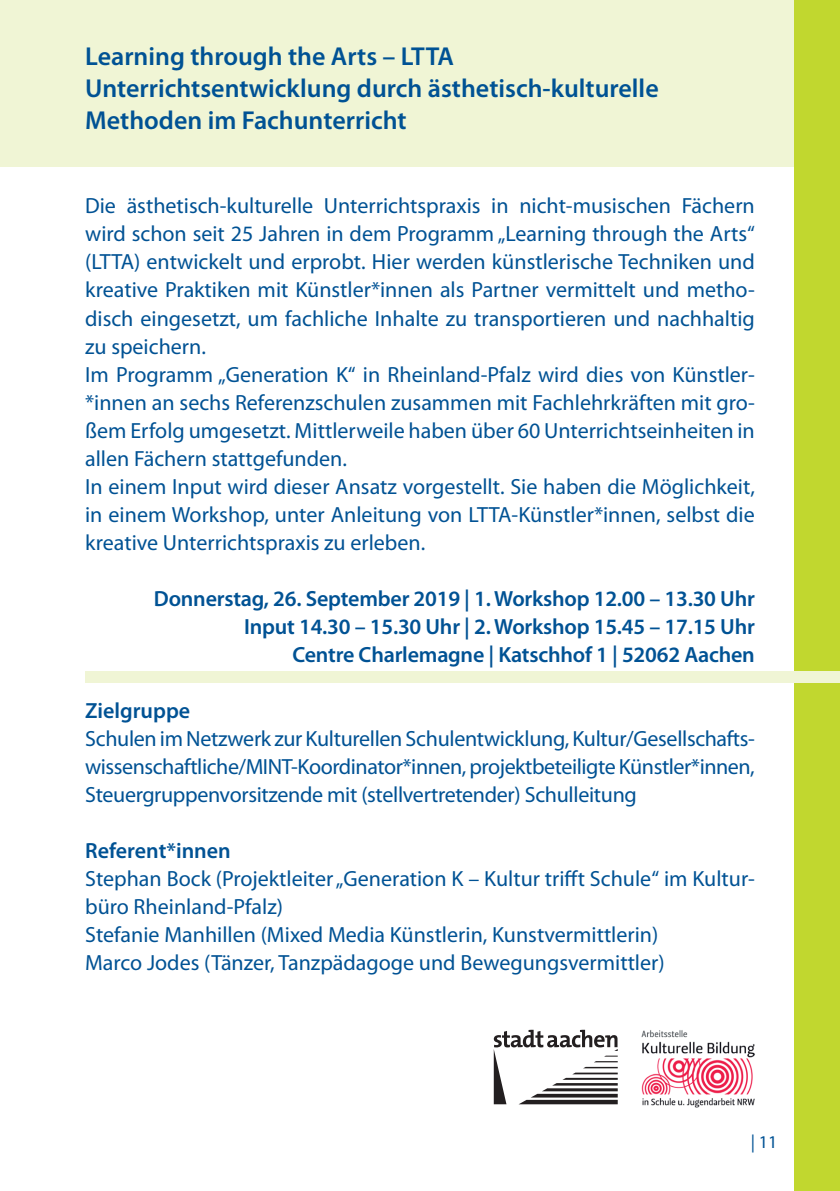
<style>
.page{position:relative;width:840px;height:1191px;background:#fff}
.page>*{position:absolute;margin:0;border:0;box-sizing:border-box;transform-origin:0 0}
.t1{font:600 26px/32px "Myriad Pro";color:#005294}
.t2{font:22px/28px "Myriad Pro";color:#005294}
.t3{font:600 22px/28px "Myriad Pro";letter-spacing:-.01em;color:#005294;text-align:right}
.t4{font:18px "Myriad Pro";color:#005294}
</style>
<div class="page">
<div style="left:0;top:0;width:839px;height:167px;background:#f0f5d5"></div>
<div style="left:794px;top:0;width:45px;height:1191px;background:#c1d72f"></div>
<div style="left:85px;top:671px;width:754px;height:12px;background:#f0f5d5"></div>
<svg style="left:493px;top:1029px;width:124px;height:75px"></svg>
<img style="left:641px;top:1030px;width:114px;height:78px">
<p class="t1" style="left:85px;top:41px;width:575px">Learning through the Arts – LTTA<br>Unterrichtsentwicklung durch ästhetisch-kulturelle<br>Methoden im Fachunterricht</p>
<p class="t2" style="left:85px;top:192px;width:671px">Die ästhetisch-kulturelle Unterrichtspraxis in nicht-musischen Fächern wird schon seit 25 Jahren in dem Programm „Learning through the Arts“ (LTTA) entwickelt und erprobt. Hier werden künstlerische Techniken und kreative Praktiken mit Künstler*innen als Partner vermittelt und metho&shy;disch eingesetzt, um fachliche Inhalte zu transportieren und nachhaltig zu speichern.<br>Im Programm „Generation K“ in Rheinland-Pfalz wird dies von Künstler-*innen an sechs Referenzschulen zusammen mit Fachlehrkräften mit gro&shy;ßem Erfolg umgesetzt. Mittlerweile haben über 60 Unterrichtseinheiten in allen Fächern stattgefunden.<br>In einem Input wird dieser Ansatz vorgestellt. Sie haben die Möglichkeit, in einem Workshop, unter Anleitung von LTTA-Künstler*innen, selbst die kreative Unterrichtspraxis zu erleben.</p>
<p class="t3" style="left:154px;top:584px;width:602px">Donnerstag, 26. September 2019 | 1. Workshop 12.00 – 13.30 Uhr<br>Input 14.30 – 15.30 Uhr | 2. Workshop 15.45 – 17.15 Uhr<br>Centre Charlemagne | Katschhof 1 | 52062 Aachen</p>
<p class="t3" style="left:85px;top:696px;width:107px">Zielgruppe</p>
<p class="t2" style="left:85px;top:724px;width:670px;text-align:justify">Schulen im Netzwerk zur Kulturellen Schulentwicklung, Kultur/Gesellschafts&shy;wissenschaftliche/MINT-Koordinator*innen, projektbeteiligte Künstler*innen, Steuergruppenvorsitzende mit (stellvertretender) Schulleitung</p>
<p class="t3" style="left:85px;top:836px;width:147px">Referent*innen</p>
<p class="t2" style="left:85px;top:864px;width:670px">Stephan Bock (Projektleiter „Generation K – Kultur trifft Schule“ im Kultur&shy;büro Rheinland-Pfalz)<br>Stefanie Manhillen (Mixed Media Künstlerin, Kunstvermittlerin)<br>Marco Jodes (Tänzer, Tanzpädagoge und Bewegungsvermittler)</p>
<p class="t4" style="left:750px;top:1132px;width:28px">| 11</p>
</div>
